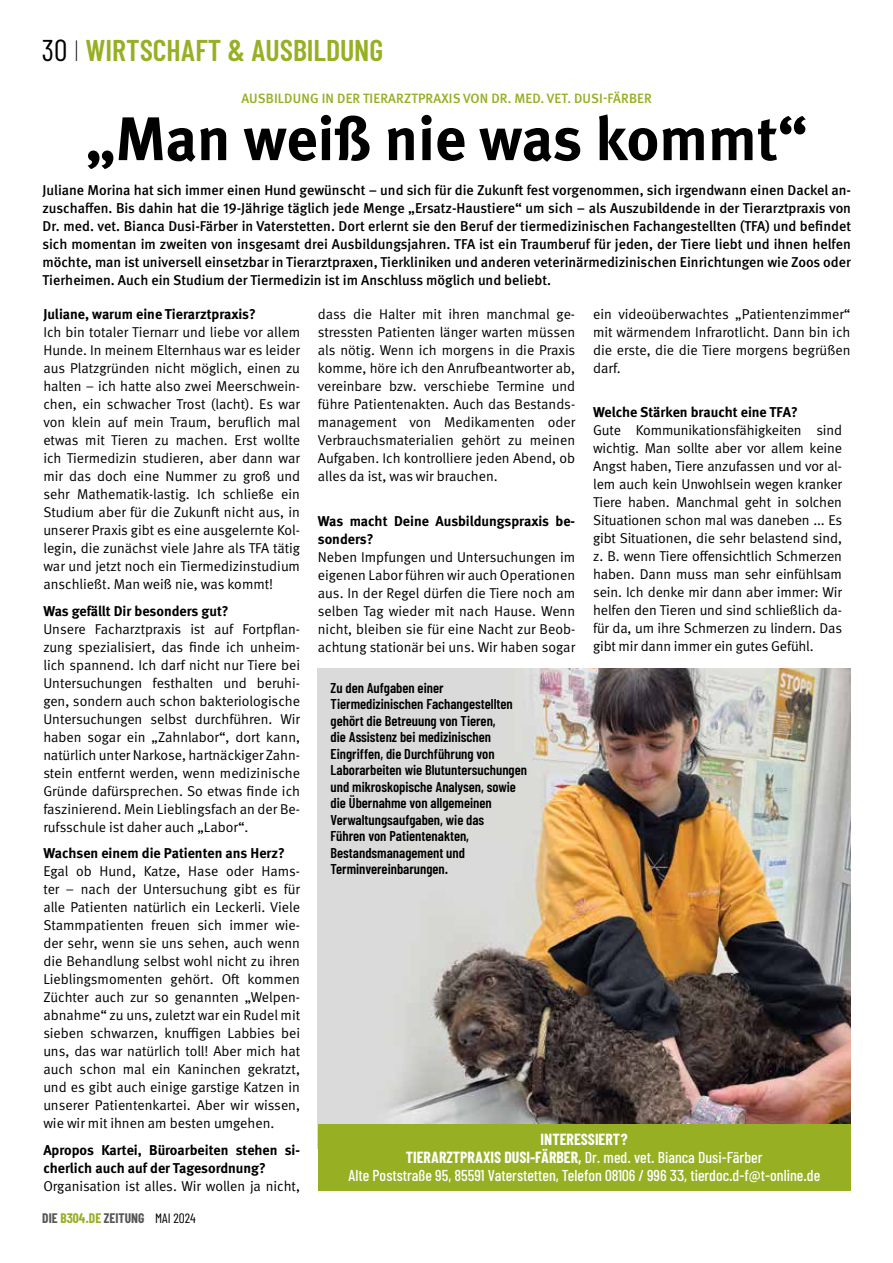
<style>
.page{position:relative;width:893px;height:1263px;background:#fff}
.page>*{position:absolute;margin:0;border:0;box-sizing:border-box;transform-origin:0 0}
.t1{font:700 61.5px "DGUV Meta";color:#000}
.t2{font:600 30px "Barlow Condensed";color:#96af23}
.t3{font:500 15.75px/18px "Barlow Condensed";color:#fff;text-align:center}
.t4{font:14.25px/18px "DGUV Meta";color:#000;text-align:justify}
.t5{font:500 14.25px/18px "DGUV Meta";color:#000;text-align:justify}
.t6{font:600 14.25px/16.5px "Barlow Condensed";color:#000}
.t7{font:700 14.25px/18px "DGUV Meta";color:#000}
.t8{font:500 13.5px "DGUV Meta";letter-spacing:.01em;color:#96af23}
.t9{font:700 13.5px "Barlow Condensed";color:#575756}
.s1{font-weight:400;color:#000}
.s2{font-weight:100;color:#000}
.s3{color:#96af23}
.s4{font-weight:700}
</style>
<div class="page">
<img style="left:318px;top:668px;width:532px;height:456px">
<div style="left:318px;top:1124px;width:532px;height:67px;background:#96af23"></div>
<h2 class="t2" style="left:42px;top:32px;width:343px"><span class="s1">30</span> <span class="s2">I</span> WIRTSCHAFT &amp; AUSBILDUNG</h2>
<p class="t8" style="left:241px;top:91px;width:412px">AUSBILDUNG IN DER TIERARZTPRAXIS VON DR. MED. VET. DUSI-FÄRBER</p>
<h1 class="t1" style="left:86px;top:102px;width:723px">„Man weiß nie was kommt“</h1>
<p class="t5" style="left:43px;top:181px;width:810px">Juliane Morina hat sich immer einen Hund gewünscht – und sich für die Zukunft fest vorgenommen, sich irgendwann einen Dackel an&shy;zuschaffen. Bis dahin hat die 19-Jährige täglich jede Menge „Ersatz-Haustiere“ um sich – als Auszubildende in der Tierarztpraxis von Dr. med. vet. Bianca Dusi-Färber in Vaterstetten. Dort erlernt sie den Beruf der tiermedizinischen Fachangestellten (TFA) und befindet sich momentan im zweiten von insgesamt drei Ausbildungsjahren. TFA ist ein Traumberuf für jeden, der Tiere liebt und ihnen helfen möchte, man ist universell einsetzbar in Tierarztpraxen, Tierkliniken und anderen veterinärmedizinischen Einrichtungen wie Zoos oder Tierheimen. Auch ein Studium der Tiermedizin ist im Anschluss möglich und beliebt.</p>
<p class="t7" style="left:43px;top:305px;width:214px">Juliane, warum eine Tierarztpraxis?</p>
<p class="t4" style="left:43px;top:323px;width:258px">Ich bin totaler Tiernarr und liebe vor allem Hunde. In meinem Elternhaus war es leider aus Platzgründen nicht möglich, einen zu halten – ich hatte also zwei Meerschwein&shy;chen, ein schwacher Trost (lacht). Es war von klein auf mein Traum, beruflich mal etwas mit Tieren zu machen. Erst wollte ich Tiermedizin studieren, aber dann war mir das doch eine Nummer zu groß und sehr Mathematik-lastig. Ich schließe ein Studium aber für die Zukunft nicht aus, in unserer Praxis gibt es eine ausgelernte Kol&shy;legin, die zunächst viele Jahre als TFA tätig war und jetzt noch ein Tiermedizinstudium anschließt. Man weiß nie, was kommt!</p>
<p class="t7" style="left:43px;top:602px;width:187px">Was gefällt Dir besonders gut?</p>
<p class="t4" style="left:43px;top:620px;width:258px">Unsere Facharztpraxis ist auf Fortpflan&shy;zung spezialisiert, das finde ich unheim&shy;lich spannend. Ich darf nicht nur Tiere bei Untersuchungen festhalten und beruhi&shy;gen, sondern auch schon bakteriologische Untersuchungen selbst durchführen. Wir haben sogar ein „Zahnlabor“, dort kann, natürlich unter Narkose, hartnäckiger Zahn&shy;stein entfernt werden, wenn medizinische Gründe dafürsprechen. So etwas finde ich faszinierend. Mein Lieblingsfach an der Be&shy;rufsschule ist daher auch „Labor“.</p>
<p class="t7" style="left:43px;top:844px;width:243px">Wachsen einem die Patienten ans Herz?</p>
<p class="t4" style="left:43px;top:862px;width:258px">Egal ob Hund, Katze, Hase oder Hams&shy;ter – nach der Untersuchung gibt es für alle Patienten natürlich ein Leckerli. Viele Stammpatienten freuen sich immer wie&shy;der sehr, wenn sie uns sehen, auch wenn die Behandlung selbst wohl nicht zu ihren Lieblingsmomenten gehört. Oft kommen Züchter auch zur so genannten „Welpen&shy;abnahme“ zu uns, zuletzt war ein Rudel mit sieben schwarzen, knuffigen Labbies bei uns, das war natürlich toll! Aber mich hat auch schon mal ein Kaninchen gekratzt, und es gibt auch einige garstige Katzen in unserer Patientenkartei. Aber wir wissen, wie wir mit ihnen am besten umgehen.</p>
<p class="t7" style="left:43px;top:1141px;width:258px">Apropos Kartei, Büroarbeiten stehen si&shy;cherlich auch auf der Tagesordnung?</p>
<p class="t4" style="left:43px;top:1177px;width:258px">Organisation ist alles. Wir wollen ja nicht,</p>
<p class="t9" style="left:42px;top:1209px;width:155px">DIE <span class="s3">B304.DE</span> ZEITUNG <span class="s1">MAI 2024</span></p>
<p class="t4" style="left:318px;top:305px;width:259px">dass die Halter mit ihren manchmal ge&shy;stressten Patienten länger warten müssen als nötig. Wenn ich morgens in die Praxis komme, höre ich den Anrufbeantworter ab, vereinbare bzw. verschiebe Termine und führe Patientenakten. Auch das Bestands&shy;management von Medikamenten oder Verbrauchsmaterialien gehört zu meinen Aufgaben. Ich kontrolliere jeden Abend, ob alles da ist, was wir brauchen.</p>
<p class="t7" style="left:318px;top:512px;width:259px">Was macht Deine Ausbildungspraxis be&shy;sonders?</p>
<p class="t4" style="left:318px;top:548px;width:259px">Neben Impfungen und Untersuchungen im eigenen Labor führen wir auch Operationen aus. In der Regel dürfen die Tiere noch am selben Tag wieder mit nach Hause. Wenn nicht, bleiben sie für eine Nacht zur Beob&shy;achtung stationär bei uns. Wir haben sogar</p>
<p class="t6" style="left:331px;top:679px;width:198px">Zu den Aufgaben einer<br>Tiermedizinischen Fachangestellten gehört die Betreuung von Tieren,<br>die Assistenz bei medizinischen<br>Eingriffen, die Durchführung von<br>Laborarbeiten wie Blutuntersuchungen und mikroskopische Analysen, sowie die Übernahme von allgemeinen<br>Verwaltungsaufgaben, wie das<br>Führen von Patientenakten,<br>Bestandsmanagement und<br>Terminvereinbarungen.</p>
<p class="t4" style="left:593px;top:305px;width:259px">ein videoüberwachtes „Patientenzimmer“ mit wärmendem Infrarotlicht. Dann bin ich die erste, die die Tiere morgens begrüßen darf.</p>
<p class="t7" style="left:593px;top:404px;width:206px">Welche Stärken braucht eine TFA?</p>
<p class="t4" style="left:593px;top:422px;width:250px">Gute Kommunikationsfähigkeiten sind wichtig. Man sollte aber vor allem keine Angst haben, Tiere anzufassen und vor al&shy;lem auch kein Unwohlsein wegen kranker Tiere haben. Manchmal geht in solchen Situationen schon mal was daneben ... Es gibt Situationen, die sehr belastend sind, z. B. wenn Tiere offensichtlich Schmerzen haben. Dann muss man sehr einfühlsam sein. Ich denke mir dann aber immer: Wir helfen den Tieren und sind schließlich da&shy;für da, um ihre Schmerzen zu lindern. Das gibt mir dann immer ein gutes Gefühl.</p>
<p class="t3" style="left:348px;top:1130px;width:474px"><span class="s4">INTERESSIERT?<br>TIERARZTPRAXIS DUSI-FÄRBER,</span> Dr. med. vet. Bianca Dusi-Färber<br>Alte Poststraße 95, 85591 Vaterstetten, Telefon 08106 / 996 33, tierdoc.d-f@t-online.de</p>
</div>
